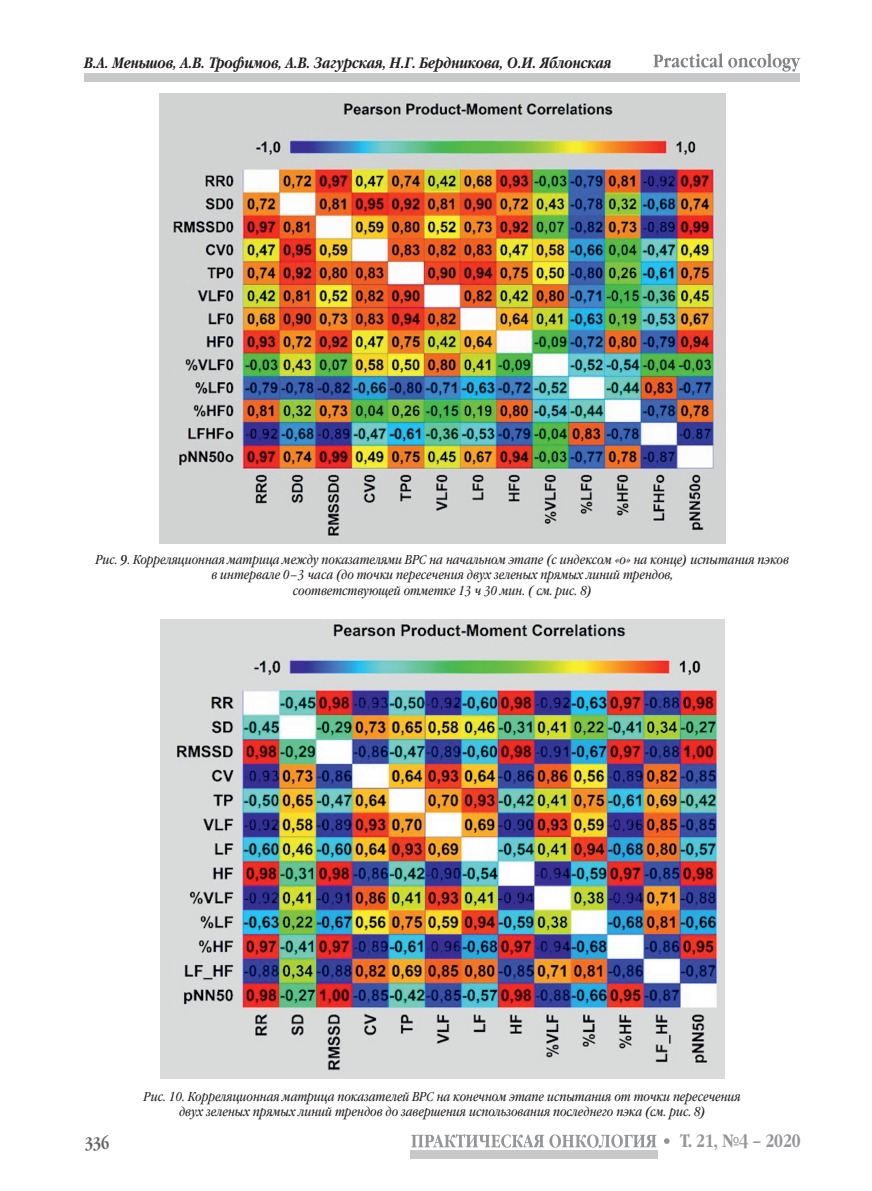
<style>
.page{position:relative;width:872px;height:1191px;background:#fff}
.page>*{position:absolute;margin:0;border:0;box-sizing:border-box;transform-origin:0 0}
.t1{font:700 17.85px "Garamond Narrow C";color:#939598}
.t2{font:700 16.5px "Garamond Narrow C";color:#636366}
.t3{font:italic 700 15px "Garamond Narrow C";color:#231f20}
.t4{font:italic 12.75px/15.3px "Garamond Book Narrow C";color:#231f20;text-align:center}
</style>
<div class="page">
<div style="left:84px;top:74px;width:716px;height:8px;background:#c7c8ca"></div>
<svg style="left:653px;top:53px;width:147px;height:19px"></svg>
<div style="left:411px;top:1150px;width:247px;height:8px;background:#c7c8ca"></div>
<svg style="left:411px;top:1134px;width:258px;height:13px"></svg>
<img style="left:160px;top:94px;width:565px;height:449px">
<img style="left:161px;top:619px;width:563px;height:459px">
<p class="t3" style="left:84px;top:54px;width:528px">В.А. Меньшов, А.В. Трофимов, А.В. Загурская, Н.Г. Бердникова, О.И. Яблонская</p>
<p class="t4" style="left:96px;top:552px;width:694px">Рис. 9. Корреляционная матрица между показателями ВРС на начальном этапе (с индексом «о» на конце) испытания пэков в интервале 0–3 часа (до точки пересечения двух зеленых прямых линий трендов,<br>соответствующей отметке 13 ч 30 мин. ( см. рис. 8)</p>
<p class="t4" style="left:144px;top:1089px;width:598px">Рис. 10. Корреляционная матрица показателей ВРС на конечном этапе испытания от точки пересечения двух зеленых прямых линий трендов до завершения использования последнего пэка (см. рис. 8)</p>
<p class="t2" style="left:85px;top:1133px;width:26px">336</p>
<h1 class="t1" style="left:680px;top:1131px;width:122px">Т. 21, №4 – 2020</h1>
</div>
